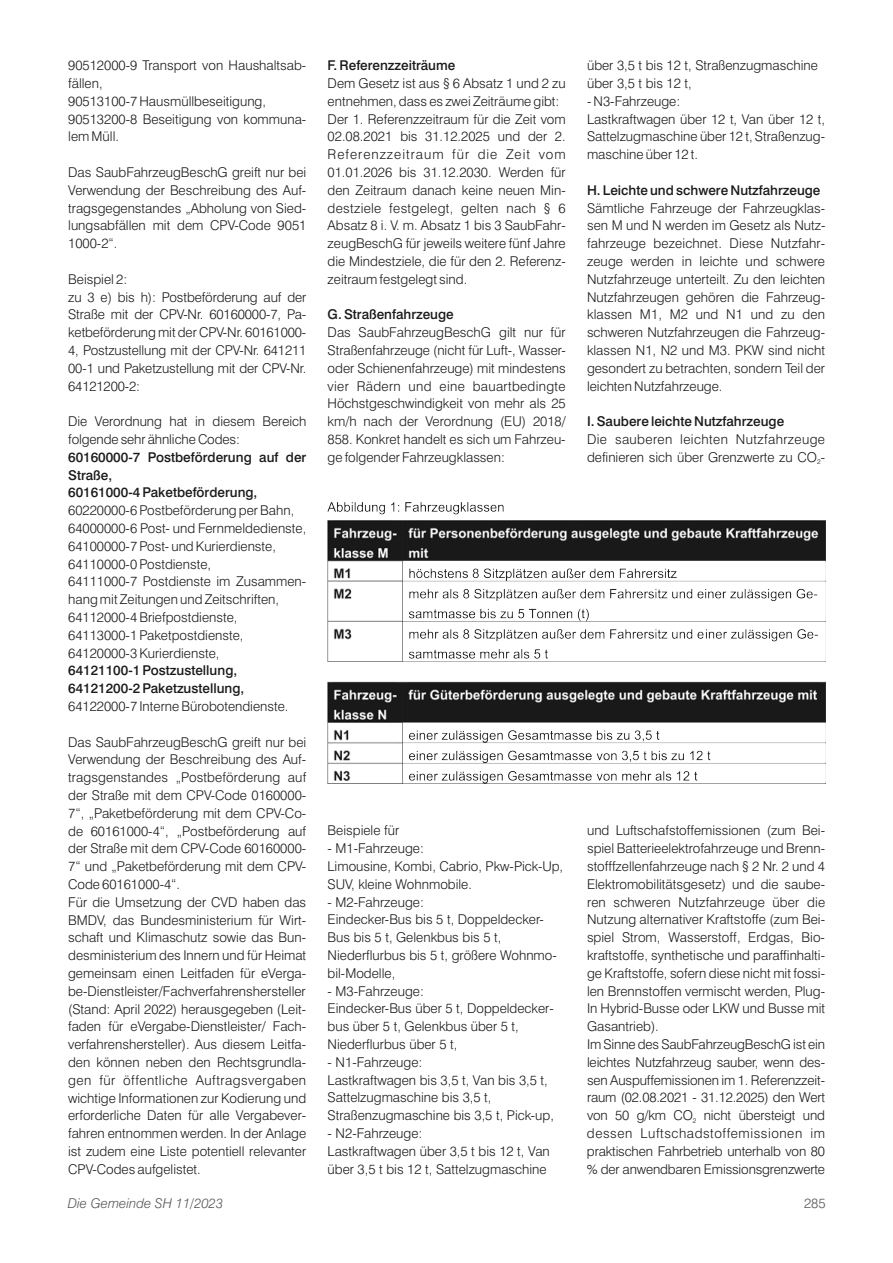
<style>
.page{position:relative;width:893px;height:1263px;background:#fff}
.page>*{position:absolute;margin:0;border:0;box-sizing:border-box;transform-origin:0 0}
.t1{font:300 13.5px/17.9px "Swiss 721 BT";color:#1a1a1a}
.t2{font:500 13.5px/17.9px "Swiss 721 BT";color:#1a1a1a}
.t3{font:300 13.5px/17.9px "Swiss 721 BT";letter-spacing:.03em;color:#1a1a1a}
.t4{font:italic 300 13.5px "Swiss 721 BT";color:#565656}
.t5{font:300 13.5px "Swiss 721 BT";color:#565656}
.t6{font:300 6.75px "Swiss 721 BT";color:#1a1a1a}
</style>
<div class="page">
<img style="left:327px;top:503px;width:499px;height:280px">
<p class="t1" style="left:68px;top:58px;width:240px">90512000-9 Transport von Haushaltsab&shy;fällen,<br>90513100-7 Hausmüllbeseitigung,<br>90513200-8 Beseitigung von kommuna&shy;lem Müll.</p>
<p class="t1" style="left:68px;top:164px;width:240px;text-align:justify">Das SaubFahrzeugBeschG greift nur bei Verwendung der Beschreibung des Auf&shy;tragsgegenstandes „Abholung von Sied&shy;lungsabfällen mit dem CPV-Code 9051<br>1000-2“.</p>
<p class="t1" style="left:68px;top:271px;width:240px">Beispiel 2:<br>zu 3 e) bis h): Postbeförderung auf der<br>Straße mit der CPV-Nr. 60160000-7, Pa&shy;ketbeförderung mit der CPV-Nr. 60161000-<br>4, Postzustellung mit der CPV-Nr. 641211<br>00-1 und Paketzustellung mit der CPV-Nr.<br>64121200-2:</p>
<p class="t1" style="left:68px;top:414px;width:240px">Die Verordnung hat in diesem Bereich folgende sehr ähnliche Codes:</p>
<p class="t2" style="left:68px;top:449px;width:240px">60160000-7 Postbeförderung auf der<br>Straße,<br>60161000-4 Paketbeförderung,</p>
<p class="t1" style="left:68px;top:503px;width:240px">60220000-6 Postbeförderung per Bahn, 64000000-6 Post- und Fernmeldedienste, 64100000-7 Post- und Kurierdienste, 64110000-0 Postdienste,<br>64111000-7 Postdienste im Zusammen&shy;hang mit Zeitungen und Zeitschriften, 64112000-4 Briefpostdienste, 64113000-1 Paketpostdienste, 64120000-3 Kurierdienste,</p>
<p class="t2" style="left:68px;top:663px;width:178px">64121100-1 Postzustellung,<br>64121200-2 Paketzustellung,</p>
<p class="t1" style="left:68px;top:698px;width:222px">64122000-7 Interne Bürobotendienste.</p>
<p class="t1" style="left:68px;top:734px;width:240px">Das SaubFahrzeugBeschG greift nur bei Verwendung der Beschreibung des Auf&shy;tragsgenstandes „Postbeförderung auf der Straße mit dem CPV-Code 0160000- 7“, „Paketbeförderung mit dem CPV-Co&shy;de 60161000-4“, „Postbeförderung auf der Straße mit dem CPV-Code 60160000- 7“ und „Paketbeförderung mit dem CPV-Code 60161000-4“.<br>Für die Umsetzung der CVD haben das BMDV, das Bundesministerium für Wirt&shy;schaft und Klimaschutz sowie das Bun&shy;desministerium des Innern und für Heimat gemeinsam einen Leitfaden für eVerga&shy;be-Dienstleister/Fachverfahrenshersteller (Stand: April 2022) herausgegeben (Leit&shy;faden für eVergabe-Dienstleister/ Fach&shy;verfahrenshersteller). Aus diesem Leitfa&shy;den können neben den Rechtsgrundla&shy;gen für öffentliche Auftragsvergaben wichtige Informationen zur Kodierung und erforderliche Daten für alle Vergabever&shy;fahren entnommen werden. In der Anlage ist zudem eine Liste potentiell relevanter CPV-Codes aufgelistet.</p>
<p class="t2" style="left:328px;top:58px;width:129px">F. Referenzzeiträume</p>
<p class="t1" style="left:328px;top:75px;width:240px">Dem Gesetz ist aus § 6 Absatz 1 und 2 zu entnehmen, dass es zwei Zeiträume gibt:<br>Der 1. Referenzzeitraum für die Zeit vom 02.08.2021 bis 31.12.2025 und der 2.<br>Referenzzeitraum für die Zeit vom 01.01.2026 bis 31.12.2030. Werden für den Zeitraum danach keine neuen Min&shy;destziele festgelegt, gelten nach § 6<br>Absatz 8 i. V. m. Absatz 1 bis 3 SaubFahr&shy;zeugBeschG für jeweils weitere fünf Jahre die Mindestziele, die für den 2. Referenz&shy;zeitraum festgelegt sind.</p>
<p class="t2" style="left:328px;top:307px;width:128px">G. Straßenfahrzeuge</p>
<p class="t1" style="left:328px;top:325px;width:240px;text-align:justify">Das SaubFahrzeugBeschG gilt nur für Straßenfahrzeuge (nicht für Luft-, Wasser&shy;oder Schienenfahrzeuge) mit mindestens vier Rädern und eine bauartbedingte Höchstgeschwindigkeit von mehr als 25 km/h nach der Verordnung (EU) 2018/ 858. Konkret handelt es sich um Fahrzeu&shy;ge folgender Fahrzeugklassen:</p>
<p class="t1" style="left:587px;top:58px;width:232px">über 3,5 t bis 12 t, Straßenzugmaschine über 3,5 t bis 12 t,</p>
<p class="t1" style="left:587px;top:93px;width:240px">- N3-Fahrzeuge:<br>Lastkraftwagen über 12 t, Van über 12 t,<br>Sattelzugmaschine über 12 t, Straßenzug&shy;maschine über 12 t.</p>
<p class="t2" style="left:587px;top:182px;width:235px">H. Leichte und schwere Nutzfahrzeuge</p>
<p class="t1" style="left:587px;top:200px;width:240px;text-align:justify">Sämtliche Fahrzeuge der Fahrzeugklas&shy;sen M und N werden im Gesetz als Nutz&shy;fahrzeuge bezeichnet. Diese Nutzfahr&shy;zeuge werden in leichte und schwere Nutzfahrzeuge unterteilt. Zu den leichten Nutzfahrzeugen gehören die Fahrzeug&shy;klassen M1, M2 und N1 und zu den schweren Nutzfahrzeugen die Fahrzeug&shy;klassen N1, N2 und M3. PKW sind nicht gesondert zu betrachten, sondern Teil der leichten Nutzfahrzeuge.</p>
<p class="t2" style="left:587px;top:414px;width:199px">I. Saubere leichte Nutzfahrzeuge</p>
<p class="t3" style="left:587px;top:431px;width:240px">Die sauberen leichten Nutzfahrzeuge definieren sich über Grenzwerte zu CO - <sub>2</sub></p>
<p class="t1" style="left:328px;top:823px;width:73px">Beispiele für</p>
<p class="t1" style="left:328px;top:841px;width:237px">- M1-Fahrzeuge:<br>Limousine, Kombi, Cabrio, Pkw-Pick-Up,<br>SUV, kleine Wohnmobile.</p>
<p class="t1" style="left:328px;top:894px;width:231px">- M2-Fahrzeuge:<br>Eindecker-Bus bis 5 t, Doppeldecker-<br>Bus bis 5 t, Gelenkbus bis 5 t,<br>Niederflurbus bis 5 t, größere Wohnmo&shy;bil-Modelle,</p>
<p class="t1" style="left:328px;top:983px;width:228px">- M3-Fahrzeuge:<br>Eindecker-Bus über 5 t, Doppeldecker&shy;bus über 5 t, Gelenkbus über 5 t,<br>Niederflurbus über 5 t,</p>
<p class="t1" style="left:328px;top:1054px;width:228px">- N1-Fahrzeuge:<br>Lastkraftwagen bis 3,5 t, Van bis 3,5 t,<br>Sattelzugmaschine bis 3,5 t,<br>Straßenzugmaschine bis 3,5 t, Pick-up,</p>
<p class="t1" style="left:328px;top:1126px;width:224px">- N2-Fahrzeuge:<br>Lastkraftwagen über 3,5 t bis 12 t, Van über 3,5 t bis 12 t, Sattelzugmaschine</p>
<p class="t1" style="left:587px;top:823px;width:240px">und Luftschafstoffemissionen (zum Bei&shy;spiel Batterieelektrofahrzeuge und Brenn&shy;stofffzellenfahrzeuge nach § 2 Nr. 2 und 4<br>Elektromobilitätsgesetz) und die saube&shy;ren schweren Nutzfahrzeuge über die Nutzung alternativer Kraftstoffe (zum Bei&shy;spiel Strom, Wasserstoff, Erdgas, Bio&shy;kraftstoffe, synthetische und paraffinhalti&shy;ge Kraftstoffe, sofern diese nicht mit fossi&shy;len Brennstoffen vermischt werden, Plug-In Hybrid-Busse oder LKW und Busse mit Gasantrieb).<br>Im Sinne des SaubFahrzeugBeschG ist ein leichtes Nutzfahrzeug sauber, wenn des&shy;sen Auspuffemissionen im 1. Referenzzeit&shy;raum (02.08.2021 - 31.12.2025) den Wert von 50 g/km CO nicht übersteigt und</p>
<p class="t6" style="left:693px;top:1118px;width:5px">2</p>
<p class="t1" style="left:587px;top:1125px;width:240px;text-align:justify">dessen Luftschadstoffemissionen im praktischen Fahrbetrieb unterhalb von 80 % der anwendbaren Emissionsgrenzwerte</p>
<p class="t4" style="left:68px;top:1197px;width:157px">Die Gemeinde SH 11/2023</p>
<p class="t5" style="left:804px;top:1197px;width:23px">285</p>
</div>
